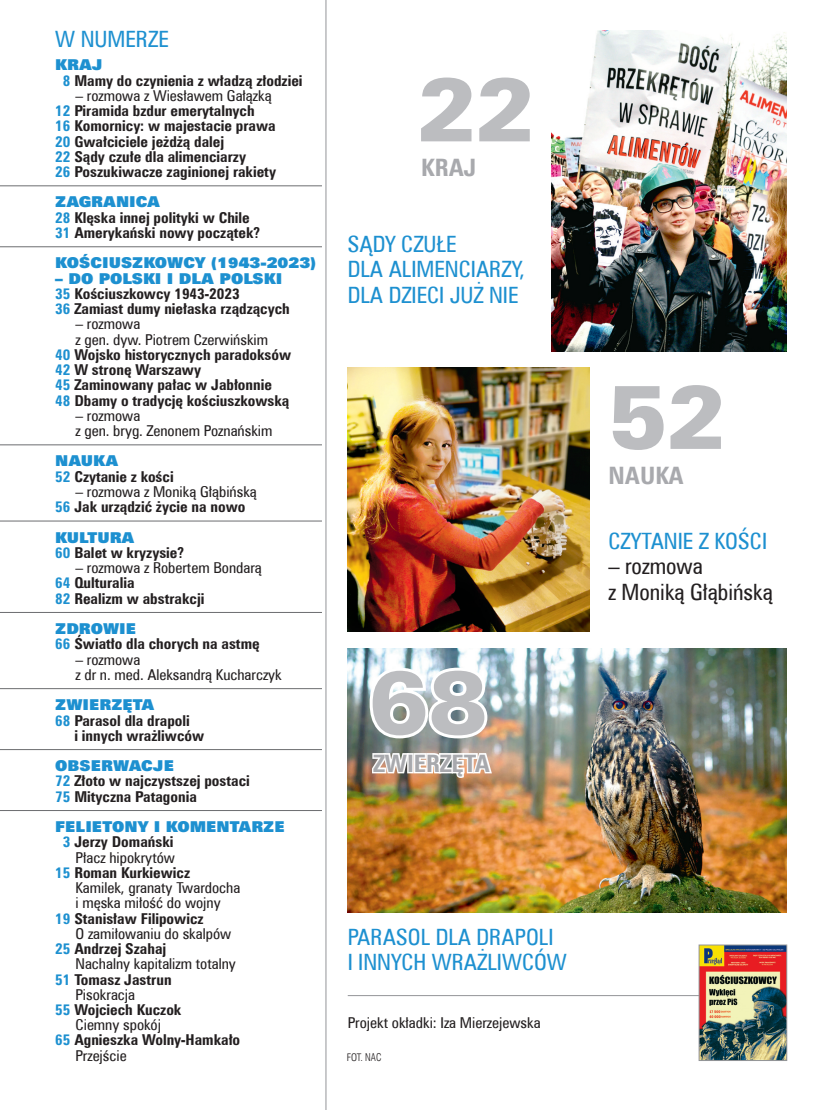
<style>
.page{position:relative;width:838px;height:1110px;background:#fff}
.page>*{position:absolute;margin:0;border:0;box-sizing:border-box;transform-origin:0 0}
.n_nr_strony{font:90px "Zurich Blk EU";color:#bcbdc0}
.n_spis_fota_szary{font:700 24px "Zurich Cn EUX";color:#a8a9ad}
.n_spis_fota_niebiesk{font:22.5px/25.5px "Zurich Cn EUX";color:#1d90d0}
.n_spis_fota_czarny{font:22.5px/25.5px "Zurich Cn EUX";color:#231f20}
.n_spis_fota_czarny-2{font:22.5px "Zurich Cn EUX";color:#1d90d0}
.spis_fota_niebieski{font:22.5px "Zurich Cn EUX";color:#1d90d0}
.n_spis_styl{font:700 15px/15.3px "Zurich Cn EUX";color:#231f20}
.n_spis_styl-2{font:15px/15.3px "Zurich Cn EUX";color:#231f20}
.n_spis_dzial_linia{font:15px "Zurich X Blk EUX";color:#1d90d0}
.n_Projekt_okladka{font:15px "Zurich Cn EUX";color:#231f20}
.n_spis_dzial{font:15px "Zurich X Blk EUX";color:#1d90d0}
.n_autor_fot{font:10.5px "Zurich Lt Cn EUX";color:#231f20}
.s1{color:#1d90d0}
.s2{font-weight:700;color:#1d90d0}
.s3{font-weight:700}
.s4{font-weight:400}
.s5{font-family:"Swis 721 Lt Cn EUX"}
</style>
<div class="page">
<img style="left:348px;top:648px;width:439px;height:264px">
<hr style="left:325px;top:0;width:1px;height:1110px;background:#939598">
<hr style="left:0;top:185px;width:322px;height:1px;background:#6c6d70">
<hr style="left:0;top:246px;width:322px;height:1px;background:#6c6d70">
<hr style="left:0;top:444px;width:322px;height:1px;background:#6c6d70">
<hr style="left:0;top:521px;width:322px;height:1px;background:#6c6d70">
<hr style="left:0;top:612px;width:322px;height:1px;background:#6c6d70">
<hr style="left:0;top:688px;width:322px;height:1px;background:#6c6d70">
<hr style="left:0;top:749px;width:322px;height:1px;background:#6c6d70">
<hr style="left:0;top:810px;width:322px;height:1px;background:#6c6d70">
<hr style="left:348px;top:995px;width:407px;height:1px;background:#939598">
<img style="left:701px;top:947px;width:84px;height:112px">
<div style="left:699px;top:945px;width:88px;height:116px;border:1px solid #939598"></div>
<img style="left:366px;top:664px;width:128px;height:132px">
<img style="left:348px;top:368px;width:241px;height:264px">
<img style="left:551px;top:30px;width:236px;height:321px">
<p class="spis_fota_niebieski" style="left:55px;top:25px;width:115px">W NUMERZE</p>
<p class="n_spis_dzial" style="left:55px;top:56px;width:49px">KRAJ</p>
<p class="n_spis_styl" style="left:63px;top:72px;width:241px"><span class="s1">8</span> Mamy do czynienia z władzą złodziei</p>
<p class="n_spis_styl-2" style="left:75px;top:88px;width:198px">– rozmowa z Wiesławem Gałązką</p>
<p class="n_spis_styl" style="left:55px;top:103px;width:201px"><span class="s1">12</span> Piramida bzdur emerytalnych</p>
<p class="n_spis_styl" style="left:55px;top:118px;width:222px"><span class="s1">16</span> Komornicy: w majestacie prawa</p>
<p class="n_spis_styl" style="left:55px;top:133px;width:170px"><span class="s1">20</span> Gwałciciele jeżdżą dalej</p>
<p class="n_spis_styl" style="left:55px;top:149px;width:192px"><span class="s1">22</span> Sądy czułe dla alimenciarzy</p>
<p class="n_spis_styl" style="left:55px;top:164px;width:222px"><span class="s1">26</span> Poszukiwacze zaginionej rakiety</p>
<p class="n_spis_dzial_linia" style="left:55px;top:193px;width:106px">ZAGRANICA</p>
<p class="n_spis_styl" style="left:55px;top:209px;width:196px"><span class="s1">28</span> Klęska innej polityki w Chile</p>
<p class="n_spis_styl" style="left:55px;top:225px;width:206px"><span class="s1">31</span> Amerykański nowy początek?</p>
<p class="n_spis_dzial_linia" style="left:55px;top:254px;width:262px">KOŚCIUSZKOWCY (1943-2023)</p>
<p class="n_spis_dzial_linia" style="left:55px;top:269px;width:228px">– DO POLSKI I DLA POLSKI</p>
<p class="n_spis_styl" style="left:55px;top:286px;width:186px"><span class="s1">35</span> Kościuszkowcy 1943-2023</p>
<p class="n_spis_styl" style="left:55px;top:301px;width:236px"><span class="s1">36</span> Zamiast dumy niełaska rządzących</p>
<p class="n_spis_styl-2" style="left:75px;top:316px;width:194px">– rozmowa<br>z gen. dyw. Piotrem Czerwińskim</p>
<p class="n_spis_styl" style="left:55px;top:347px;width:237px"><span class="s1">40</span> Wojsko historycznych paradoksów</p>
<p class="n_spis_styl" style="left:55px;top:362px;width:147px"><span class="s1">42</span> W stronę Warszawy</p>
<p class="n_spis_styl" style="left:55px;top:377px;width:218px"><span class="s1">45</span> Zaminowany pałac w Jabłonnie</p>
<p class="n_spis_styl" style="left:55px;top:392px;width:236px"><span class="s1">48</span> Dbamy o tradycję kościuszkowską</p>
<p class="n_spis_styl-2" style="left:75px;top:408px;width:198px">– rozmowa<br>z gen. bryg. Zenonem Poznańskim</p>
<p class="n_spis_dzial_linia" style="left:55px;top:452px;width:65px">NAUKA</p>
<p class="n_spis_styl" style="left:55px;top:468px;width:120px"><span class="s1">52</span> Czytanie z kości</p>
<p class="n_spis_styl-2" style="left:75px;top:484px;width:183px">– rozmowa z Moniką Głąbińską</p>
<p class="n_spis_styl" style="left:55px;top:499px;width:192px"><span class="s1">56</span> Jak urządzić życie na nowo</p>
<p class="n_spis_dzial_linia" style="left:55px;top:528px;width:81px">KULTURA</p>
<p class="n_spis_styl" style="left:55px;top:545px;width:130px"><span class="s1">60</span> Balet w kryzysie?</p>
<p class="n_spis_styl-2" style="left:75px;top:560px;width:188px">– rozmowa z Robertem Bondarą</p>
<p class="n_spis_styl" style="left:55px;top:575px;width:81px"><span class="s1">64</span> Qulturalia</p>
<p class="n_spis_styl" style="left:55px;top:590px;width:151px"><span class="s1">82</span> Realizm w abstrakcji</p>
<p class="n_spis_dzial_linia" style="left:55px;top:619px;width:82px">ZDROWIE</p>
<p class="n_spis_styl" style="left:55px;top:636px;width:206px"><span class="s1">66</span> Światło dla chorych na astmę</p>
<p class="n_spis_styl-2" style="left:75px;top:651px;width:208px">– rozmowa<br>z dr n. med. Aleksandrą Kucharczyk</p>
<p class="n_spis_dzial_linia" style="left:55px;top:695px;width:101px">ZWIERZĘTA</p>
<p class="n_spis_styl" style="left:55px;top:712px;width:136px"><span class="s1">68</span> Parasol dla drapoli</p>
<p class="n_spis_styl" style="left:74px;top:727px;width:131px">i innych wrażliwców</p>
<p class="n_spis_dzial_linia" style="left:55px;top:756px;width:120px">OBSERWACJE</p>
<p class="n_spis_styl" style="left:55px;top:773px;width:196px"><span class="s1">72</span> Złoto w najczystszej postaci</p>
<p class="n_spis_styl" style="left:55px;top:788px;width:143px"><span class="s1">75</span> Mityczna Patagonia</p>
<p class="n_spis_dzial_linia" style="left:55px;top:817px;width:231px">FELIETONY I KOMENTARZE</p>
<p class="n_spis_styl-2" style="left:63px;top:834px;width:114px;text-align:right"><span class="s2">3</span> <span class="s3">Jerzy Domański<br></span>Płacz hipokrytów</p>
<p class="n_spis_styl-2" style="left:75px;top:865px;width:166px;text-indent:-20px"><span class="s2">15</span> <span class="s3">Roman Kurkiewicz<br></span>Kamilek, granaty Twardocha i męska miłość do wojny</p>
<p class="n_spis_styl-2" style="left:75px;top:910px;width:157px;text-indent:-20px"><span class="s2">19</span> <span class="s3">Stanisław Filipowicz<br></span>O zamiłowaniu do skalpów</p>
<p class="n_spis_styl-2" style="left:75px;top:941px;width:162px;text-indent:-20px"><span class="s2">25</span> <span class="s3">Andrzej Szahaj<br></span>Nachalny kapitalizm totalny</p>
<p class="n_spis_styl" style="left:75px;top:971px;width:98px;text-indent:-20px"><span class="s1">51</span> Tomasz Jastrun<br><span class="s4">Pisokracja</span></p>
<p class="n_spis_styl" style="left:55px;top:1002px;width:128px;text-align:center"><span class="s1">55</span> Wojciech Kuczok<br><span class="s4">Ciemny spokój</span></p>
<p class="n_spis_styl" style="left:75px;top:1032px;width:166px;text-indent:-20px"><span class="s1">65</span> Agnieszka Wolny-Hamkało<br><span class="s4">Przejście</span></p>
<p class="n_nr_strony" style="left:417px;top:55px;width:119px">22</p>
<p class="n_spis_fota_szary" style="left:421px;top:153px;width:57px">KRAJ</p>
<p class="n_spis_fota_niebiesk" style="left:348px;top:231px;width:179px">SĄDY CZUŁE<br>DLA ALIMENCIARZY,</p>
<p class="n_spis_fota_czarny-2" style="left:348px;top:281px;width:172px">DLA DZIECI JUŻ NIE</p>
<p class="n_nr_strony" style="left:369px;top:648px;width:120px">68</p>
<p class="n_spis_fota_szary" style="left:373px;top:748px;width:118px">ZWIERZĘTA</p>
<p class="n_spis_fota_niebiesk" style="left:348px;top:924px;width:221px">PARASOL DLA DRAPOLI<br>I INNYCH WRAŻLIWCÓW</p>
<p class="n_Projekt_okladka" style="left:348px;top:1013px;width:194px">Projekt okładki: Iza Mierzejewska</p>
<p class="n_autor_fot" style="left:347px;top:1050px;width:36px">FOT. <span class="s5">NAC</span></p>
<p class="n_nr_strony" style="left:608px;top:362px;width:119px">52</p>
<p class="n_spis_fota_szary" style="left:608px;top:460px;width:77px">NAUKA</p>
<p class="n_spis_fota_niebiesk" style="left:608px;top:528px;width:160px">CZYTANIE Z KOŚCI</p>
<p class="n_spis_fota_czarny" style="left:608px;top:553px;width:166px">– rozmowa<br>z Moniką Głąbińską</p>
</div>
